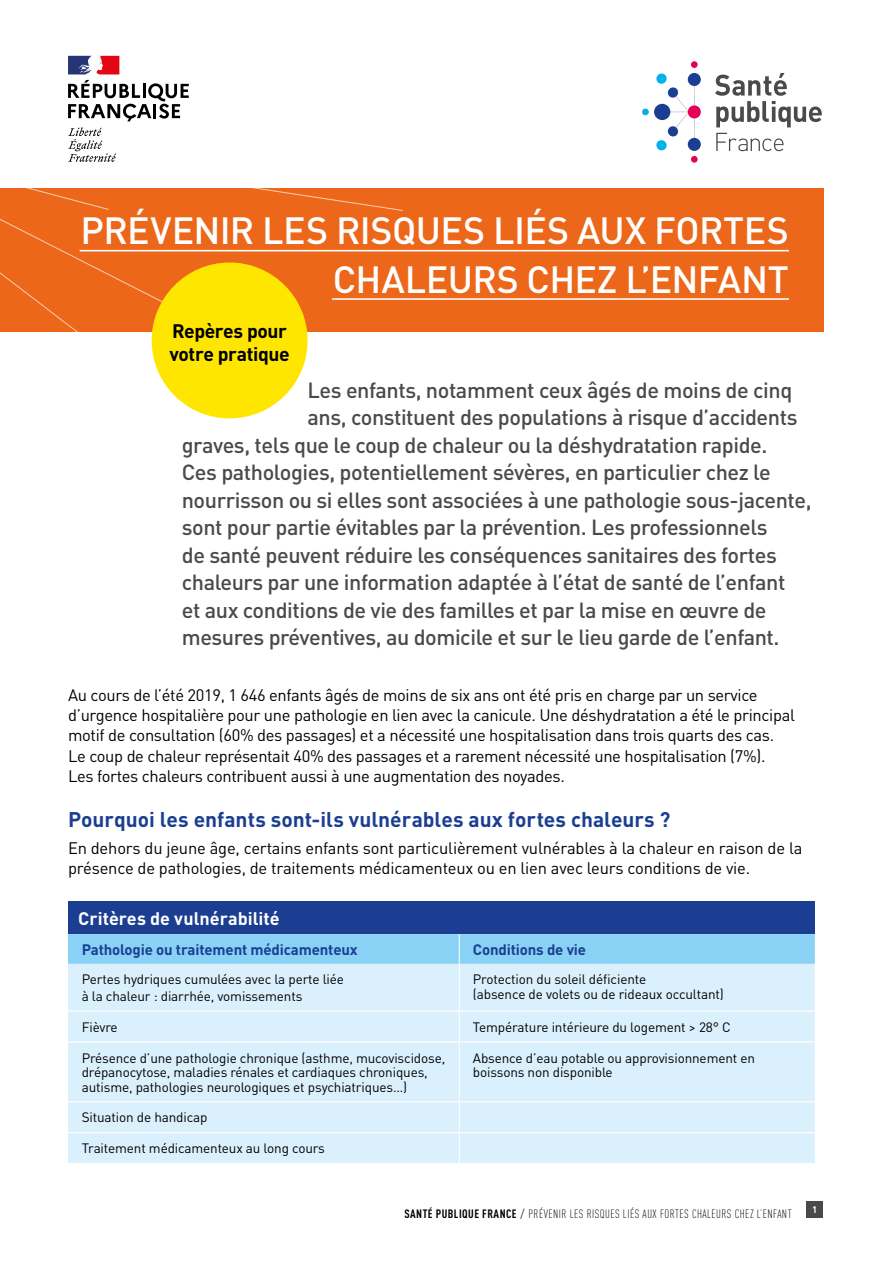
<style>
.page{position:relative;width:893px;height:1263px;background:#fff}
.page>*{position:absolute;margin:0;border:0;box-sizing:border-box;transform-origin:0 0}
.t1{font:500 37.5px "DIN Pro";letter-spacing:-.015em;color:#fff}
.t2{font:500 21.6px "DIN Pro";letter-spacing:-.02em;color:#4a4a49}
.inter_1{font:700 21px "DIN Pro";color:#1b3e92}
.t3{font:700 19.35px/23.5px "DIN Pro";letter-spacing:-.02em;color:#000}
.inter_1-2{font:700 18px "DIN Pro";color:#fff}
.Texte_courant_C11{font:16.5px/20.2px "DIN Pro";letter-spacing:-.02em;color:#000}
.Texte_courant_C11-2{font:700 15px "DIN Pro";letter-spacing:-.01em;color:#1b3e92}
.Texte_courant_C11-3{font:13.5px/14.5px "DIN Pro";letter-spacing:-.01em;color:#000}
.t4{font:300 condensed 12px "DIN Pro";letter-spacing:.04em;color:#000}
.t5{font:700 9.45px "DIN Pro";color:#fff}
.s1{font-weight:700}
.s2{font-stretch:normal}
</style>
<div class="page">
<div style="left:0;top:188px;width:823px;height:144px;background:#ec671a"></div>
<svg style="left:0;top:219px;width:531px;height:113px"></svg>
<svg style="left:26px;top:188px;width:377px;height:23px"></svg>
<div style="left:152px;top:262px;width:156px;height:156px;background:#ffe600;border-radius:50%"></div>
<div style="left:806px;top:1201px;width:17px;height:17px;background:#4a4a49"></div>
<hr style="left:80px;top:250px;width:709px;height:1px;background:#fff">
<hr style="left:332px;top:298px;width:457px;height:2px;background:#fff">
<svg style="left:68px;top:80px;width:121px;height:41px"></svg>
<svg style="left:68px;top:127px;width:48px;height:35px"></svg>
<svg style="left:68px;top:56px;width:51px;height:18px"></svg>
<svg style="left:694px;top:86px;width:1px;height:19px"></svg>
<svg style="left:694px;top:119px;width:1px;height:19px"></svg>
<svg style="left:654px;top:104px;width:16px;height:16px"></svg>
<div style="left:688px;top:138px;width:13px;height:13px;background:#1b3e92;border-radius:50%"></div>
<div style="left:688px;top:73px;width:13px;height:13px;background:#1b3e92;border-radius:50%"></div>
<div style="left:688px;top:105px;width:13px;height:13px;background:#e60058;border-radius:50%"></div>
<div style="left:642px;top:109px;width:7px;height:6px;background:#00b1eb;border-radius:50%"></div>
<svg style="left:656px;top:73px;width:32px;height:78px"></svg>
<div style="left:691px;top:156px;width:7px;height:7px;background:#e60058;border-radius:50%"></div>
<div style="left:691px;top:61px;width:7px;height:7px;background:#e60058;border-radius:50%"></div>
<svg style="left:715px;top:73px;width:107px;height:54px"></svg>
<svg style="left:716px;top:133px;width:67px;height:18px"></svg>
<div style="left:68px;top:902px;width:747px;height:32px;background:#1b3e92"></div>
<div style="left:68px;top:934px;width:747px;height:30px;background:#89d2f6"></div>
<div style="left:68px;top:964px;width:747px;height:199px;background:#dbf0fd"></div>
<hr style="left:68px;top:1010px;width:391px;height:2px;background:#fff">
<hr style="left:460px;top:1010px;width:355px;height:2px;background:#fff">
<hr style="left:68px;top:1041px;width:391px;height:1px;background:#fff">
<hr style="left:460px;top:1041px;width:355px;height:1px;background:#fff">
<hr style="left:68px;top:1101px;width:391px;height:1px;background:#fff">
<hr style="left:460px;top:1101px;width:355px;height:1px;background:#fff">
<hr style="left:68px;top:1132px;width:391px;height:1px;background:#fff">
<hr style="left:460px;top:1132px;width:355px;height:1px;background:#fff">
<hr style="left:459px;top:934px;width:1px;height:30px;background:#fff">
<hr style="left:459px;top:964px;width:1px;height:47px;background:#fff">
<hr style="left:459px;top:1011px;width:1px;height:31px;background:#fff">
<hr style="left:459px;top:1042px;width:1px;height:60px;background:#fff">
<hr style="left:459px;top:1102px;width:1px;height:30px;background:#fff">
<hr style="left:459px;top:1132px;width:1px;height:31px;background:#fff">
<p class="t1" style="left:80px;top:205px;width:710px">PRÉVENIR LES RISQUES LIÉS AUX FORTES</p>
<p class="t1" style="left:333px;top:253px;width:457px">CHALEURS CHEZ L’ENFANT</p>
<p class="t3" style="left:169px;top:318px;width:122px">Repères pour votre pratique</p>
<p class="t2" style="left:308px;top:375px;width:486px">Les enfants, notamment ceux âgés de moins de cinq</p>
<p class="t2" style="left:308px;top:403px;width:491px">ans, constituent des populations à risque d’accidents</p>
<p class="t2" style="left:182px;top:430px;width:587px">graves, tels que le coup de chaleur ou la déshydratation rapide.</p>
<p class="t2" style="left:182px;top:458px;width:590px">Ces pathologies, potentiellement sévères, en particulier chez le</p>
<p class="t2" style="left:182px;top:485px;width:631px">nourrisson ou si elles sont associées à une pathologie sous-jacente,</p>
<p class="t2" style="left:182px;top:513px;width:587px">sont pour partie évitables par la prévention. Les professionnels</p>
<p class="t2" style="left:182px;top:540px;width:597px">de santé peuvent réduire les conséquences sanitaires des fortes</p>
<p class="t2" style="left:182px;top:568px;width:605px">chaleurs par une information adaptée à l’état de santé de l’enfant</p>
<p class="t2" style="left:182px;top:595px;width:586px">et aux conditions de vie des familles et par la mise en œuvre de</p>
<p class="t2" style="left:182px;top:622px;width:599px">mesures préventives, au domicile et sur le lieu garde de l’enfant.</p>
<p class="Texte_courant_C11" style="left:68px;top:684px;width:728px">Au cours de l’été 2019, 1 646 enfants âgés de moins de six ans ont été pris en charge par un service d’urgence hospitalière pour une pathologie en lien avec la canicule. Une déshydratation a été le principal motif de consultation (60% des passages) et a nécessité une hospitalisation dans trois quarts des cas.<br>Le coup de chaleur représentait 40% des passages et a rarement nécessité une hospitalisation (7%).<br>Les fortes chaleurs contribuent aussi à une augmentation des noyades.</p>
<p class="inter_1" style="left:68px;top:805px;width:604px">Pourquoi les enfants sont-ils vulnérables aux fortes chaleurs ?</p>
<p class="Texte_courant_C11" style="left:68px;top:837px;width:736px">En dehors du jeune âge, certains enfants sont particulièrement vulnérables à la chaleur en raison de la présence de pathologies, de traitements médicamenteux ou en lien avec leurs conditions de vie.</p>
<p class="inter_1-2" style="left:78px;top:906px;width:203px">Critères de vulnérabilité</p>
<p class="Texte_courant_C11-2" style="left:82px;top:939px;width:277px">Pathologie ou traitement médicamenteux</p>
<p class="Texte_courant_C11-2" style="left:473px;top:939px;width:115px">Conditions de vie</p>
<p class="Texte_courant_C11-3" style="left:82px;top:971px;width:264px;line-height:16.4px">Pertes hydriques cumulées avec la perte liée à la chaleur : diarrhée, vomissements</p>
<p class="Texte_courant_C11-3" style="left:473px;top:972px;width:252px">Protection du soleil déficiente<br>(absence de volets ou de rideaux occultant)</p>
<p class="Texte_courant_C11-3" style="left:82px;top:1019px;width:38px">Fièvre</p>
<p class="Texte_courant_C11-3" style="left:473px;top:1019px;width:259px">Température intérieure du logement &gt; 28° C</p>
<p class="Texte_courant_C11-3" style="left:82px;top:1050px;width:365px">Présence d’une pathologie chronique (asthme, mucoviscidose, drépanocytose, maladies rénales et cardiaques chroniques, autisme, pathologies neurologiques et psychiatriques…)</p>
<p class="Texte_courant_C11-3" style="left:473px;top:1050px;width:284px">Absence d’eau potable ou approvisionnement en boissons non disponible</p>
<p class="Texte_courant_C11-3" style="left:82px;top:1110px;width:127px">Situation de handicap</p>
<p class="Texte_courant_C11-3" style="left:82px;top:1140px;width:245px">Traitement médicamenteux au long cours</p>
<p class="t4" style="left:404px;top:1206px;width:389px"><span class="s1">SANTÉ PUBLIQUE FRANCE</span> <span class="s2">/</span> PRÉVENIR LES RISQUES LIÉS AUX FORTES CHALEURS CHEZ L’ENFANT</p>
<p class="t5" style="left:812px;top:1203px;width:7px">1</p>
</div>
